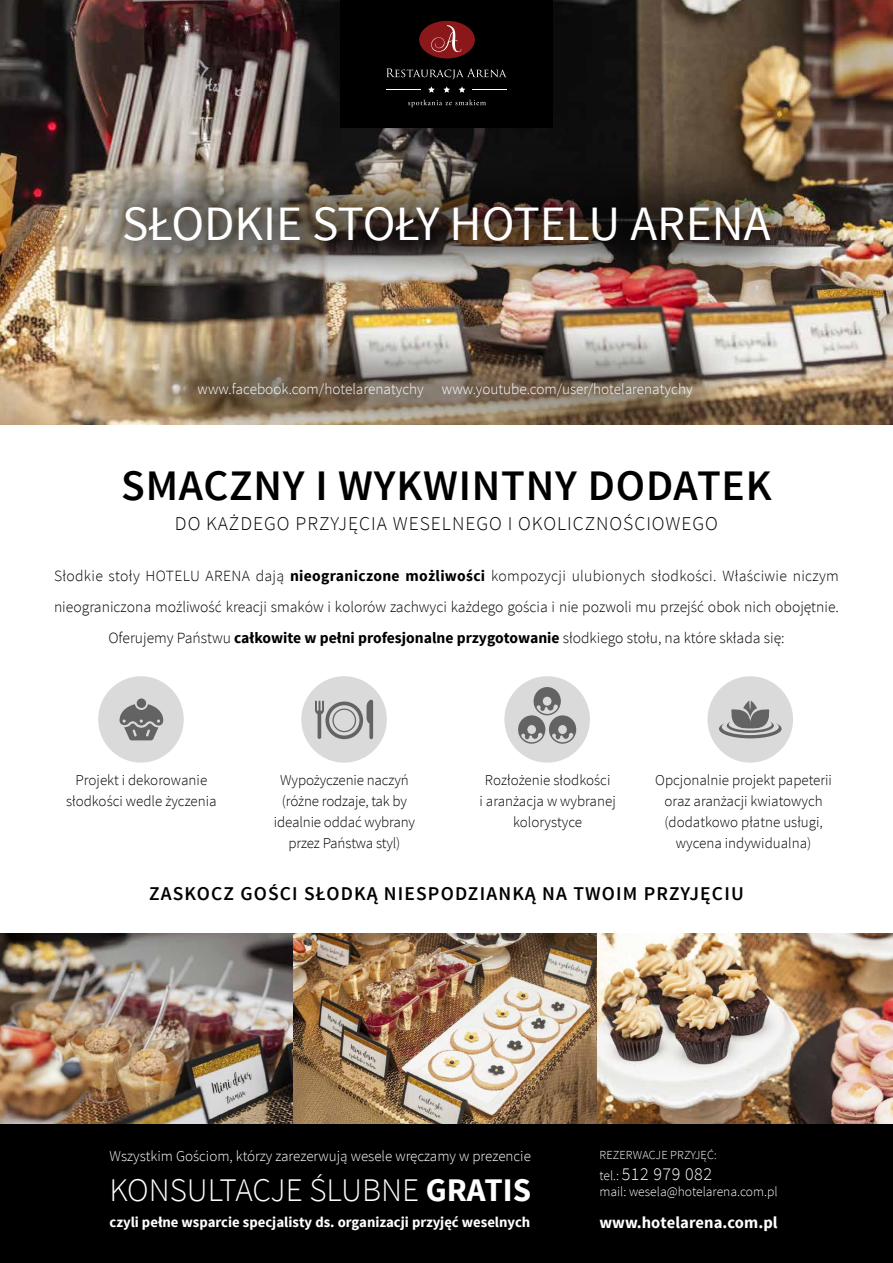
<style>
.page{position:relative;width:893px;height:1263px;background:#fff}
.page>*{position:absolute;margin:0;border:0;box-sizing:border-box;transform-origin:0 0}
.t1{font:49.35px "Source Sans Pro";color:#fff}
.t2{font:600 43.5px "Source Sans Pro";letter-spacing:.02em;color:#000}
.t3{font:300 33px "Source Sans Pro";color:#fff}
.t4{font:600 19.5px "Source Sans Pro";letter-spacing:.06em;color:#000}
.t5{font:300 19.5px "Source Sans Pro";letter-spacing:.05em;color:#000}
.t6{font:300 18px "Source Sans Pro";letter-spacing:.03em;color:#fff}
.t7{font:700 16.5px "Source Sans Pro";letter-spacing:.005em;color:#fff}
.t8{font:300 15.6px/31.2px "Source Sans Pro";color:#000;text-align:center}
.t9{font:300 15.15px "Source Sans Pro";color:#fff}
.t10{font:300 15px/21px "Source Sans Pro";color:#000;text-align:center}
.t11{font:300 15px "Source Sans Pro";color:#fff}
.t12{font:700 14.7px "Source Sans Pro";color:#fff}
.t13{font:300 13.5px "Source Sans Pro";color:#fff}
.t14{font:300 12.3px "Source Sans Pro";letter-spacing:.005em;color:#fff}
.s1{font-weight:700}
.s2{font-size:13.5px}
</style>
<div class="page">
<img style="left:0;top:0;width:893px;height:425px">
<img style="left:0;top:933px;width:293px;height:192px">
<img style="left:293px;top:933px;width:304px;height:192px">
<img style="left:597px;top:933px;width:296px;height:192px">
<div style="left:62px;top:143px;width:769px;height:161px;background:#000;opacity:.75"></div>
<div style="left:137px;top:320px;width:616px;height:139px;background:#000;opacity:.75"></div>
<div style="left:0;top:1125px;width:893px;height:138px;background:#000"></div>
<div style="left:98px;top:676px;width:86px;height:87px;background:#dadada;border-radius:50%"></div>
<div style="left:301px;top:676px;width:86px;height:87px;background:#dadada;border-radius:50%"></div>
<div style="left:504px;top:676px;width:86px;height:87px;background:#dadada;border-radius:50%"></div>
<div style="left:707px;top:676px;width:86px;height:87px;background:#dadada;border-radius:50%"></div>
<div style="left:340px;top:0;width:213px;height:128px;background:#000"></div>
<div style="left:419px;top:21px;width:56px;height:37px;background:#8a181a;border-radius:50%"></div>
<svg style="left:431px;top:25px;width:30px;height:27px"></svg>
<svg style="left:408px;top:99px;width:78px;height:8px"></svg>
<svg style="left:428px;top:86px;width:7px;height:7px"></svg>
<svg style="left:459px;top:86px;width:6px;height:7px"></svg>
<svg style="left:443px;top:86px;width:7px;height:7px"></svg>
<svg style="left:386px;top:68px;width:121px;height:12px"></svg>
<hr style="left:386px;top:90px;width:35px;height:1px;background:#fff">
<hr style="left:472px;top:90px;width:35px;height:1px;background:#fff">
<svg style="left:119px;top:698px;width:44px;height:42px"></svg>
<svg style="left:315px;top:699px;width:58px;height:40px"></svg>
<svg style="left:518px;top:687px;width:58px;height:57px"></svg>
<svg style="left:719px;top:700px;width:63px;height:38px"></svg>
<div style="left:0;top:425px;width:893px;height:77px;background:#fff"></div>
<h1 class="t1" style="left:122px;top:193px;width:650px">SŁODKIE STOŁY HOTELU ARENA</h1>
<p class="t9" style="left:198px;top:380px;width:496px">www.facebook.com/hotelarenatychy www.youtube.com/user/hotelarenatychy</p>
<h2 class="t2" style="left:121px;top:458px;width:652px">SMACZNY I WYKWINTNY DODATEK</h2>
<p class="t5" style="left:175px;top:511px;width:544px">DO KAŻDEGO PRZYJĘCIA WESELNEGO I OKOLICZNOŚCIOWEGO</p>
<p class="t8" style="left:54px;top:560px;width:786px">Słodkie stoły HOTELU ARENA dają <span class="s1">nieograniczone możliwości</span> kompozycji ulubionych słodkości. Właściwie niczym nieograniczona możliwość kreacji smaków i kolorów zachwyci każdego gościa i nie pozwoli mu przejść obok nich obojętnie.<br>Oferujemy Państwu <span class="s1">całkowite w pełni profesjonalne przygotowanie</span> słodkiego stołu, na które składa się:</p>
<p class="t10" style="left:66px;top:770px;width:152px">Projekt i dekorowanie słodkości wedle życzenia</p>
<p class="t10" style="left:479px;top:770px;width:138px">Rozłożenie słodkości<br>i aranżacja w wybranej kolorystyce</p>
<p class="t10" style="left:274px;top:770px;width:143px">Wypożyczenie naczyń (różne rodzaje, tak by idealnie oddać wybrany przez Państwa styl)</p>
<p class="t10" style="left:655px;top:770px;width:178px">Opcjonalnie projekt papeterii oraz aranżacji kwiatowych (dodatkowo płatne usługi, wycena indywidualna)</p>
<p class="t4" style="left:149px;top:881px;width:596px">ZASKOCZ GOŚCI SŁODKĄ NIESPODZIANKĄ NA TWOIM PRZYJĘCIU</p>
<p class="t11" style="left:109px;top:1147px;width:423px">Wszystkim Gościom, którzy zarezerwują wesele wręczamy w prezencie</p>
<h3 class="t3" style="left:109px;top:1170px;width:423px">KONSULTACJE ŚLUBNE <span class="s1">GRATIS</span></h3>
<p class="t12" style="left:109px;top:1213px;width:422px">czyli pełne wsparcie specjalisty ds. organizacji przyjęć weselnych</p>
<p class="t14" style="left:599px;top:1147px;width:119px">REZERWACJE PRZYJĘĆ:</p>
<p class="t6" style="left:599px;top:1163px;width:114px"><span class="s2">tel.:</span> 512 979 082</p>
<p class="t13" style="left:599px;top:1183px;width:180px">mail: wesela@hotelarena.com.pl</p>
<p class="t7" style="left:599px;top:1212px;width:180px">www.hotelarena.com.pl</p>
</div>
